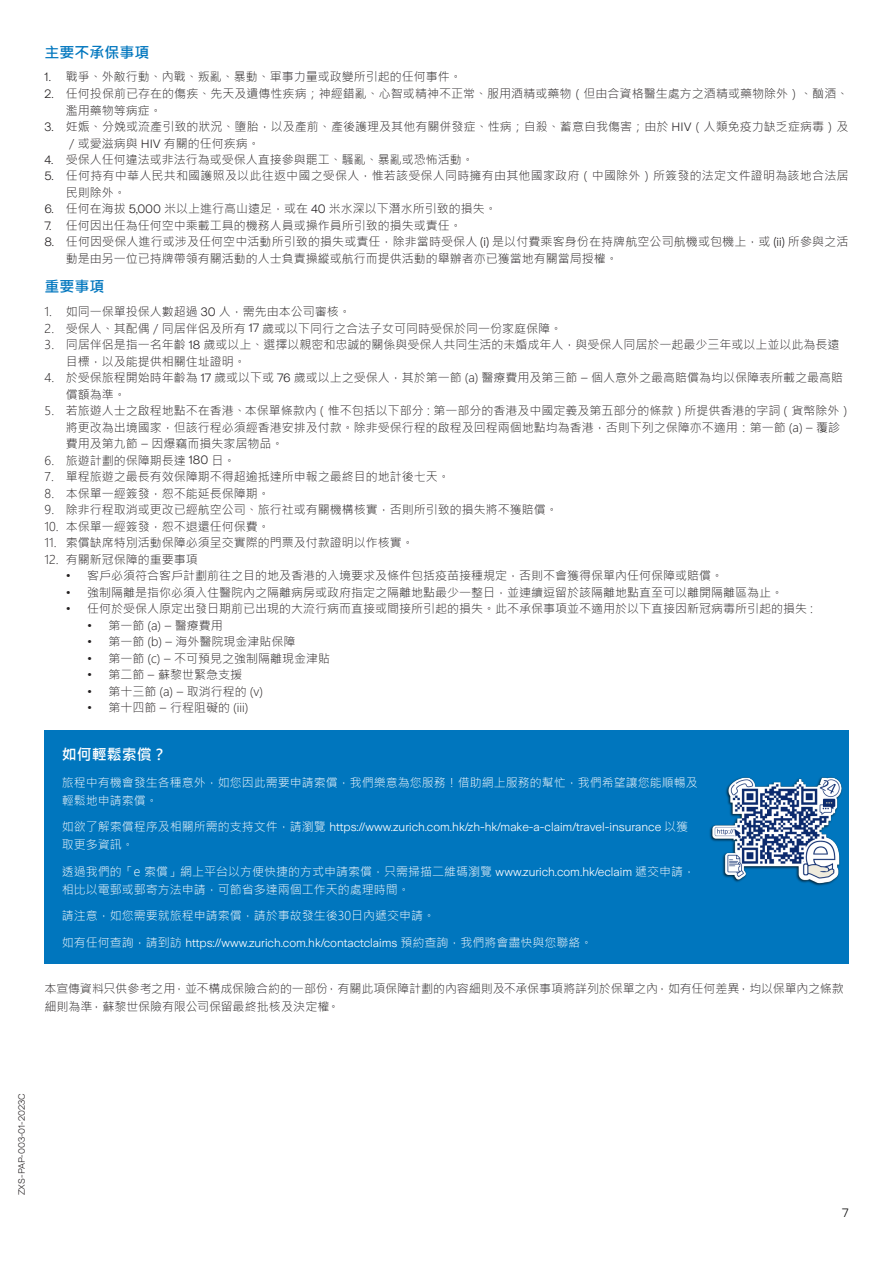
<style>
.page{position:relative;width:893px;height:1263px;background:#fff}
.page>*{position:absolute;margin:0;border:0;box-sizing:border-box;transform-origin:0 0}
.t1{font:700 15px "Microsoft Jheng Hei";color:#0076be}
.t2{font:700 15px "Microsoft Jheng Hei";color:#fff}
.t3{font:300 12px/16.5px "Microsoft Jheng Hei";color:#231f20}
.t4{font:300 12px/18px "Microsoft Jheng Hei";color:#fff}
.t5{font:300 12px/18px "Zurich Sans";color:#fff}
.t6{font:300 12px/17px "Microsoft Jheng Hei";letter-spacing:.02em;color:#231f20}
.t7{font:300 12px "Zurich Sans";color:#000}
.t8{font:300 9px "Zurich Sans";color:#231f20}
.s1{font-family:"Zurich Sans"}
.s2{font-family:"Microsoft Jheng Hei"}
</style>
<div class="page">
<div style="left:44px;top:730px;width:805px;height:234px;background:#0076be"></div>
<img style="left:709px;top:777px;width:133px;height:109px">
<p class="t1" style="left:45px;top:43px;width:107px">主要不承保事項</p>
<p class="t3" style="left:45px;top:69px;width:419px"><span class="s1">1.</span> 戰爭、外敵行動、內戰、叛亂、暴動、軍事力量或政變所引起的任何事件。</p>
<p class="t3" style="left:66px;top:85px;width:784px;line-height:17px;text-indent:-21px"><span class="s1">2.</span> 任何投保前已存在的傷疾、先天及遺傳性疾病；神經錯亂、心智或精神不正常、服用酒精或藥物（但由合資格醫生處方之酒精或藥物除外）、酗酒、濫用藥物等病症。</p>
<p class="t3" style="left:66px;top:118px;width:784px;line-height:17px;text-indent:-21px"><span class="s1">3.</span> 妊娠、分娩或流產引致的狀況、墮胎，以及產前、產後護理及其他有關併發症、性病；自殺、蓄意自我傷害；由於 <span class="s1">HIV</span>（人類免疫力缺乏症病毒）及／或愛滋病與 <span class="s1">HIV</span> 有關的任何疾病。</p>
<p class="t3" style="left:45px;top:151px;width:431px"><span class="s1">4.</span> 受保人任何違法或非法行為或受保人直接參與罷工、騷亂、暴亂或恐怖活動。</p>
<p class="t6" style="left:66px;top:167px;width:784px;text-indent:-21px"><span class="s1">5.</span> 任何持有中華人民共和國護照及以此往返中國之受保人，惟若該受保人同時擁有由其他國家政府（中國除外）所簽發的法定文件證明為該地合法居民則除外。</p>
<p class="t3" style="left:45px;top:201px;width:454px"><span class="s1">6.</span> 任何在海拔 <span class="s1">5,000</span> 米以上進行高山遠足，或在 <span class="s1">40</span> 米水深以下潛水所引致的損失。</p>
<p class="t3" style="left:45px;top:217px;width:419px"><span class="s1">7.</span> 任何因出任為任何空中乘載工具的機務人員或操作員所引致的損失或責任。</p>
<p class="t3" style="left:66px;top:233px;width:784px;line-height:17px;text-indent:-21px"><span class="s1">8.</span> 任何因受保人進行或涉及任何空中活動所引致的損失或責任，除非當時受保人 <span class="s1">(i)</span> 是以付費乘客身份在持牌航空公司航機或包機上，或 <span class="s1">(ii)</span> 所參與之活動是由另一位已持牌帶領有關活動的人士負責操縱或航行而提供活動的舉辦者亦已獲當地有關當局授權。</p>
<p class="t1" style="left:45px;top:277px;width:62px">重要事項</p>
<p class="t3" style="left:45px;top:303px;width:308px">1. 如同一保單投保人數超過 <span class="s1">30</span> 人，需先由本公司審核。</p>
<p class="t3" style="left:45px;top:320px;width:519px">2. 受保人、其配偶／同居伴侶及所有 <span class="s1">17</span> 歲或以下同行之合法子女可同時受保於同一份家庭保障。</p>
<p class="t3" style="left:66px;top:336px;width:775px;text-indent:-21px">3. 同居伴侶是指一名年齡 <span class="s1">18</span> 歲或以上、選擇以親密和忠誠的關係與受保人共同生活的未婚成年人，與受保人同居於一起最少三年或以上並以此為長遠目標，以及能提供相關住址證明。</p>
<p class="t3" style="left:66px;top:369px;width:779px;text-indent:-21px">4. 於受保旅程開始時年齡為 <span class="s1">17</span> 歲或以下或 <span class="s1">76</span> 歲或以上之受保人，其於第一節 (a) 醫療費用及第三節 – 個人意外之最高賠償為均以保障表所載之最高賠償額為準。</p>
<p class="t3" style="left:66px;top:402px;width:787px;text-indent:-21px">5. 若旅遊人士之啟程地點不在香港、本保單條款內（惟不包括以下部分：第一部分的香港及中國定義及第五部分的條款）所提供香港的字詞（貨幣除外）將更改為出境國家，但該行程必須經香港安排及付款。除非受保行程的啟程及回程兩個地點均為香港，否則下列之保障亦不適用：第一節 (a) – 覆診費用及第九節 – 因爆竊而損失家居物品。</p>
<p class="t3" style="left:45px;top:452px;width:192px">6. 旅遊計劃的保障期長達 <span class="s1">180</span> 日。</p>
<p class="t3" style="left:45px;top:468px;width:407px">7. 單程旅遊之最長有效保障期不得超逾抵達所申報之最終目的地計後七天。</p>
<p class="t3" style="left:45px;top:485px;width:227px">8. 本保單一經簽發，恕不能延長保障期。</p>
<p class="t3" style="left:45px;top:501px;width:515px">9. 除非行程取消或更改已經航空公司、旅行社或有關機構核實，否則所引致的損失將不獲賠償。</p>
<p class="t3" style="left:45px;top:518px;width:227px">10. 本保單一經簽發，恕不退還任何保費。</p>
<p class="t3" style="left:45px;top:534px;width:371px">11. 索償缺席特別活動保障必須呈交實際的門票及付款證明以作核實。</p>
<p class="t3" style="left:45px;top:551px;width:155px">12. 有關新冠保障的重要事項</p>
<p class="t3" style="left:66px;top:567px;width:659px">• 客戶必須符合客戶計劃前往之目的地及香港的入境要求及條件包括疫苗接種規定，否則不會獲得保單內任何保障或賠償。</p>
<p class="t3" style="left:66px;top:584px;width:719px">• 強制隔離是指你必須入住醫院內之隔離病房或政府指定之隔離地點最少一整日，並連續逗留於該隔離地點直至可以離開隔離區為止。</p>
<p class="t3" style="left:66px;top:600px;width:749px">• 任何於受保人原定出發日期前已出現的大流行病而直接或間接所引起的損失。此不承保事項並不適用於以下直接因新冠病毒所引起的損失 :</p>
<p class="t3" style="left:87px;top:617px;width:137px">• 第一節 (a) – 醫療費用</p>
<p class="t3" style="left:87px;top:633px;width:210px">• 第一節 (b) – 海外醫院現金津貼保障</p>
<p class="t3" style="left:87px;top:650px;width:244px">• 第一節 (c) – 不可預見之強制隔離現金津貼</p>
<p class="t3" style="left:87px;top:666px;width:156px">• 第二節 – 蘇黎世緊急支援</p>
<p class="t3" style="left:87px;top:683px;width:177px">• 第十三節 (a) – 取消行程的 (v)</p>
<p class="t3" style="left:87px;top:699px;width:163px">• 第十四節 – 行程阻礙的 (iii)</p>
<p class="t2" style="left:62px;top:745px;width:106px">如何輕鬆索償？</p>
<p class="t4" style="left:62px;top:773px;width:638px">旅程中有機會發生各種意外，如您因此需要申請索償，我們樂意為您服務！借助網上服務的幫忙，我們希望讓您能順暢及輕鬆地申請索償。</p>
<p class="t5" style="left:62px;top:818px;width:628px"><span class="s2">如欲了解索償程序及相關所需的支持文件，請瀏覽</span> https://www.zurich.com.hk/zh-hk/make-a-claim/travel-insurance <span class="s2">以獲取更多資訊。</span></p>
<p class="t4" style="left:62px;top:862px;width:635px">透過我們的「e 索償」網上平台以方便快捷的方式申請索償，只需掃描二維碼瀏覽 <span class="s1">www.zurich.com.hk/eclaim</span> 遞交申請，相比以電郵或郵寄方法申請，可節省多達兩個工作天的處理時間。</p>
<p class="t4" style="left:62px;top:907px;width:375px">請注意，如您需要就旅程申請索償，請於事故發生後30日內遞交申請。</p>
<p class="t5" style="left:62px;top:934px;width:532px"><span class="s2">如有任何查詢，請到訪</span> https://www.zurich.com.hk/contactclaims <span class="s2">預約查詢，我們將會盡快與您聯絡。</span></p>
<p class="t3" style="left:45px;top:979px;width:801px;line-height:18px">本宣傳資料只供參考之用，並不構成保險合約的一部份，有關此項保障計劃的內容細則及不承保事項將詳列於保單之內，如有任何差異，均以保單內之條款細則為準，蘇黎世保險有限公司保留最終批核及決定權。</p>
<p class="t8" style="left:17px;top:1195px;width:103px;rotate:-90deg">ZXS-PAP-003-01-2023C</p>
<p class="t7" style="left:842px;top:1206px;width:8px">7</p>
</div>
